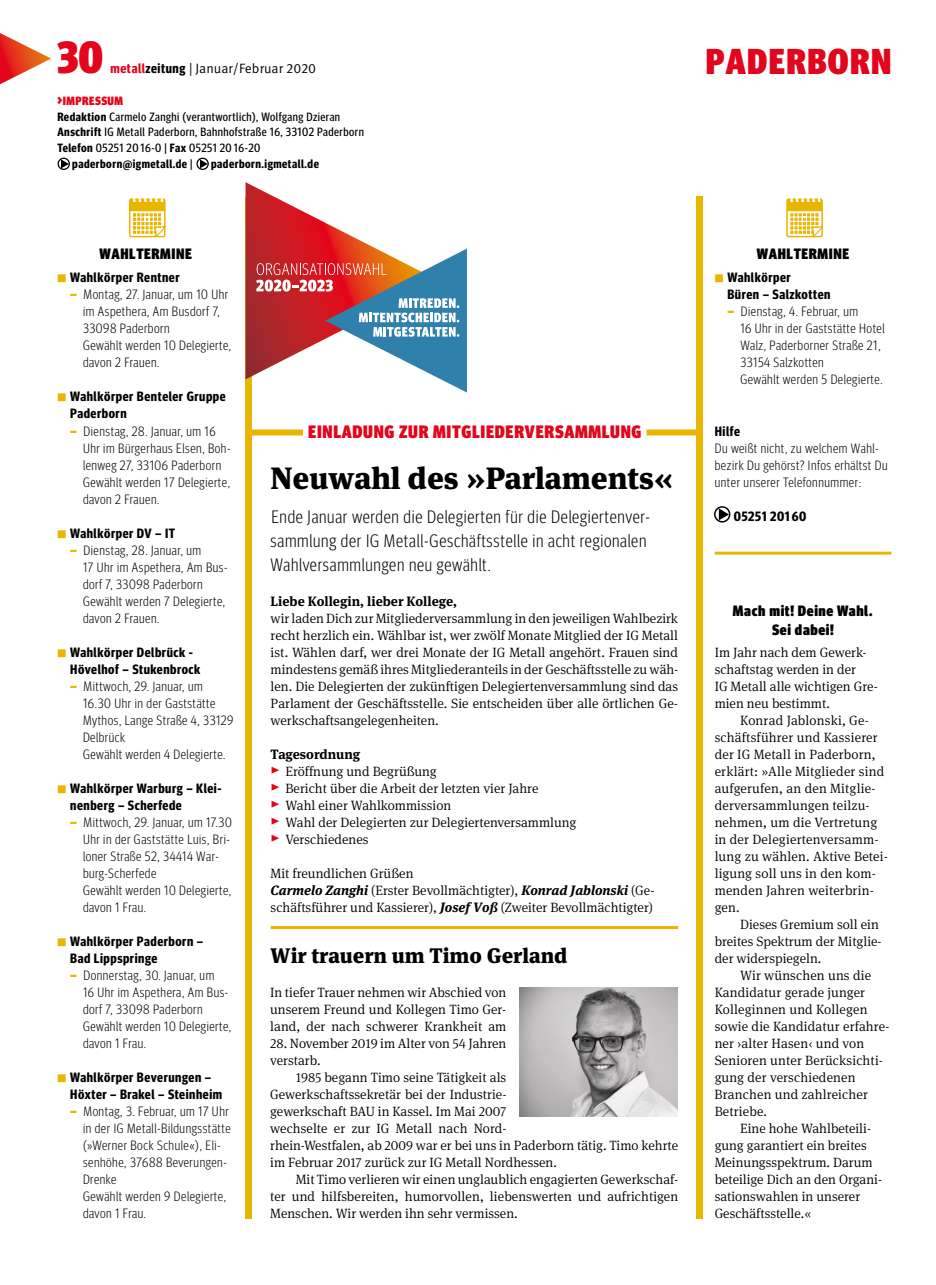
<style>
.page{position:relative;width:936px;height:1285px;background:#fff}
.page>*{position:absolute;margin:0;border:0;box-sizing:border-box;transform-origin:0 0}
.t1{font:900 condensed 45px "Meta Head IGMT";color:#e3051b}
.t2{font:900 condensed 36px "Meta Head IGMT";letter-spacing:.04em;color:#e3051b}
.t3{font:900 30.75px "Meta Serif IGMT";color:#000}
.t4{font:900 21px "Meta Serif IGMT";color:#000}
.t5{font:300 condensed 18px/24px "Meta Head IGMT";letter-spacing:.04em;color:#000}
.t6{font:900 condensed 18px "Meta Head IGMT";letter-spacing:.04em;color:#e3051b}
.t7{font:900 condensed 15px/18.8px "Meta Head IGMT";letter-spacing:.04em;color:#000;text-align:center}
.t8{font:300 13.5px/17px "Meta Serif IGMT";color:#000}
.t9{font:300 condensed 13.5px/17px "Meta Head IGMT";letter-spacing:.04em;color:#000}
.t10{font:700 13.5px/17px "Meta Headline Cond OT";letter-spacing:.04em;color:#000}
.t11{font:13.5px "Meta IGMT";color:#000}
.t12{font:700 13.5px "Meta Serif IGMT";color:#000}
.t13{font:12px "Meta Headline Cond OT";letter-spacing:.04em;color:#000}
.t14{font:700 12px "Meta Headline Cond OT";letter-spacing:.04em;color:#000}
.t15{font:900 condensed 12px "Meta Head IGMT";letter-spacing:.04em;color:#e3051b}
.s1{font-family:"Meta Headline Cond OT";font-weight:700;color:#e3051b}
.s2{font-family:"Meta Headline Cond OT";font-weight:700}
.s3{font-size:13.5px}
.s4{font-weight:700}
.s5{font-weight:400}
.s6{font-family:"Meta IGMT";font-size:10.5px;color:#eab500}
.s7{font-weight:900;font-size:15px;color:#eab500}
.s8{font-family:"Meta IGMT";font-weight:700;font-size:19.5px;color:#e3051b}
.s9{font-weight:700;font-style:italic}
</style>
<div class="page">
<div style="left:697px;top:196px;width:6px;height:409px;background:#eab500"></div>
<hr style="left:714px;top:551px;width:177px;height:3px;background:#eab500">
<svg style="left:786px;top:198px;width:37px;height:40px"></svg>
<div style="left:252px;top:429px;width:445px;height:6px;background:#eab500"></div>
<div style="left:303px;top:419px;width:343px;height:27px;background:#fff"></div>
<div style="left:58px;top:158px;width:12px;height:12px;border:1px solid #000;border-radius:50%"></div>
<svg style="left:61px;top:159px;width:8px;height:9px"></svg>
<div style="left:196px;top:158px;width:13px;height:12px;border:1px solid #000;border-radius:50%"></div>
<svg style="left:200px;top:159px;width:8px;height:9px"></svg>
<div style="left:696px;top:605px;width:6px;height:613px;background:#eab500"></div>
<svg style="left:0;top:33px;width:51px;height:51px"></svg>
<div style="left:714px;top:506px;width:16px;height:16px;border:1px solid #000;border-radius:50%"></div>
<svg style="left:718px;top:508px;width:11px;height:12px"></svg>
<div style="left:246px;top:197px;width:6px;height:1021px;background:#eab500"></div>
<svg style="left:129px;top:198px;width:37px;height:40px"></svg>
<hr style="left:270px;top:925px;width:408px;height:3px;background:#eab500">
<svg style="left:245px;top:182px;width:222px;height:210px"></svg>
<img style="left:519px;top:987px;width:158px;height:129px">
<h1 class="t1" style="left:57px;top:21px;width:47px">30</h1>
<p class="t11" style="left:111px;top:58px;width:207px"><span class="s1">metall</span><span class="s2">zeitung</span> | Januar/Februar 2020</p>
<p class="t15" style="left:57px;top:91px;width:67px"><span class="s3">&gt;</span>IMPRESSUM</p>
<p class="t13" style="left:57px;top:109px;width:284px"><span class="s4">Redaktion</span> Carmelo Zanghi (verantwortlich), Wolfgang Dzieran</p>
<p class="t13" style="left:57px;top:125px;width:308px"><span class="s4">Anschrift</span> IG Metall Paderborn, Bahnhofstraße 16, 33102 Paderborn</p>
<p class="t13" style="left:57px;top:141px;width:204px"><span class="s4">Telefon</span> 05251 20 16-0 | <span class="s4">Fax</span> 05251 20 16-20</p>
<p class="t14" style="left:72px;top:156px;width:122px">paderborn@igmetall.de <span class="s5">|</span></p>
<p class="t14" style="left:211px;top:156px;width:109px">paderborn.igmetall.de</p>
<h2 class="t2" style="left:705px;top:33px;width:187px">PADERBORN</h2>
<p class="t7" style="left:100px;top:243px;width:94px">WAHLTERMINE</p>
<p class="t10" style="left:57px;top:269px;width:124px"><span class="s6">■</span> Wahlkörper Rentner</p>
<p class="t9" style="left:83px;top:285px;width:150px;text-indent:-13px"><span class="s7">–</span> Montag, 27. Januar, um 10 Uhr im Aspethera, Am Busdorf 7,<br>33098 Paderborn<br>Gewählt werden 10 Delegierte, davon 2 Frauen.</p>
<p class="t10" style="left:70px;top:388px;width:157px;text-indent:-13px"><span class="s6">■</span> Wahlkörper Benteler Gruppe<br>Paderborn</p>
<p class="t9" style="left:83px;top:421px;width:149px;text-indent:-13px"><span class="s7">–</span> Dienstag, 28. Januar, um 16<br>Uhr im Bürgerhaus Elsen, Boh&shy;lenweg 27, 33106 Paderborn<br>Gewählt werden 17 Delegierte, davon 2 Frauen.</p>
<p class="t10" style="left:57px;top:524px;width:119px"><span class="s6">■</span> Wahlkörper DV – IT</p>
<p class="t9" style="left:83px;top:540px;width:146px;text-indent:-13px"><span class="s7">–</span> Dienstag, 28. Januar, um<br>17 Uhr im Aspethera, Am Bus&shy;dorf 7, 33098 Paderborn<br>Gewählt werden 7 Delegierte, davon 2 Frauen.</p>
<p class="t10" style="left:70px;top:643px;width:132px;text-indent:-13px"><span class="s6">■</span> Wahlkörper Delbrück -<br>Hövelhof – Stukenbrock</p>
<p class="t9" style="left:83px;top:676px;width:152px;text-indent:-13px"><span class="s7">–</span> Mittwoch, 29. Januar, um<br>16.30 Uhr in der Gaststätte<br>Mythos, Lange Straße 4, 33129<br>Delbrück<br>Gewählt werden 4 Delegierte.</p>
<p class="t10" style="left:70px;top:779px;width:153px;text-indent:-13px"><span class="s6">■</span> Wahlkörper Warburg – Klei&shy;nenberg – Scherfede</p>
<p class="t9" style="left:83px;top:812px;width:150px;text-indent:-13px"><span class="s7">–</span> Mittwoch, 29. Januar, um 17.30<br>Uhr in der Gaststätte Luis, Bri&shy;loner Straße 52, 34414 War&shy;burg-Scherfede<br>Gewählt werden 10 Delegierte, davon 1 Frau.</p>
<p class="t10" style="left:70px;top:932px;width:134px;text-indent:-13px"><span class="s6">■</span> Wahlkörper Paderborn –<br>Bad Lippspringe</p>
<p class="t9" style="left:83px;top:965px;width:150px;text-indent:-13px"><span class="s7">–</span> Donnerstag, 30. Januar, um<br>16 Uhr im Aspethera, Am Bus&shy;dorf 7, 33098 Paderborn<br>Gewählt werden 10 Delegierte, davon 1 Frau.</p>
<p class="t10" style="left:70px;top:1068px;width:153px;text-indent:-13px"><span class="s6">■</span> Wahlkörper Beverungen –<br>Höxter – Brakel – Steinheim</p>
<p class="t9" style="left:83px;top:1101px;width:149px;text-indent:-13px"><span class="s7">–</span> Montag, 3. Februar, um 17 Uhr in der IG Metall- Bildungsstätte (»Werner Bock Schule«), Eli&shy;senhöhe, 37688 Beverungen-<br>Drenke<br>Gewählt werden 9 Delegierte, davon 1 Frau.</p>
<h3 class="t6" style="left:308px;top:417px;width:334px">EINLADUNG ZUR MITGLIEDERVERSAMMLUNG</h3>
<h3 class="t3" style="left:270px;top:452px;width:405px">Neuwahl des »Parlaments«</h3>
<h3 class="t5" style="left:270px;top:503px;width:381px">Ende Januar werden die Delegierten für die Delegiertenver&shy;sammlung der IG Metall-Geschäftsstelle in acht regionalen<br>Wahlversammlungen neu gewählt.</h3>
<p class="t12" style="left:270px;top:590px;width:188px">Liebe Kollegin, lieber Kollege,</p>
<p class="t8" style="left:270px;top:608px;width:409px;text-align:justify">wir laden Dich zur Mitgliederversammlung in den jeweiligen Wahlbezirk recht herzlich ein. Wählbar ist, wer zwölf Monate Mitglied der IG Metall ist. Wählen darf, wer drei Monate der IG Metall angehört. Frauen sind mindestens gemäß ihres Mitgliederanteils in der Geschäftsstelle zu wäh&shy;len. Die Delegierten der zukünftigen Delegiertenversammlung sind das Parlament der Geschäftsstelle. Sie entscheiden über alle örtlichen Ge&shy;werkschaftsangelegenheiten.</p>
<p class="t8" style="left:270px;top:745px;width:307px"><span class="s4">Tagesordnung<br></span><span class="s8">▸</span> Eröffnung und Begrüßung<br><span class="s8">▸</span> Bericht über die Arbeit der letzten vier Jahre<br><span class="s8">▸</span> Wahl einer Wahlkommission<br><span class="s8">▸</span> Wahl der Delegierten zur Delegiertenversammlung <span class="s8">▸</span> Verschiedenes</p>
<p class="t8" style="left:270px;top:864px;width:385px">Mit freundlichen Grüßen<br><span class="s9">Carmelo Zanghi</span> (Erster Bevollmächtigter), <span class="s9">Konrad Jablonski</span> (Ge&shy;schäftsführer und Kassierer), <span class="s9">Josef Voß</span> (Zweiter Bevollmächtigter)</p>
<h3 class="t4" style="left:270px;top:938px;width:299px">Wir trauern um Timo Gerland</h3>
<p class="t8" style="left:270px;top:983px;width:238px;text-align:justify">In tiefer Trauer nehmen wir Abschied von unserem Freund und Kollegen Timo Ger&shy;land, der nach schwerer Krankheit am</p>
<p class="t8" style="left:270px;top:1034px;width:238px">28. November 2019 im Alter von 54 Jahren verstarb.</p>
<p class="t8" style="left:270px;top:1068px;width:409px;text-indent:26px">1985 begann Timo seine Tätigkeit als<br>Gewerkschaftssekretär bei der Industrie-<br>gewerkschaft BAU in Kassel. Im Mai 2007<br>wechselte er zur IG Metall nach Nord-<br>rhein-Westfalen, ab 2009 war er bei uns in Paderborn tätig. Timo kehrte im Februar 2017 zurück zur IG Metall Nordhessen.</p>
<p class="t8" style="left:270px;top:1170px;width:409px;text-align:justify;text-indent:26px">Mit Timo verlieren wir einen unglaublich engagierten Gewerkschaf&shy;ter und hilfsbereiten, humorvollen, liebenswerten und aufrichtigen Menschen. Wir werden ihn sehr vermissen.</p>
<p class="t7" style="left:757px;top:243px;width:94px">WAHLTERMINE</p>
<p class="t10" style="left:727px;top:269px;width:104px;text-indent:-13px"><span class="s6">■</span> Wahlkörper<br>Büren – Salzkotten</p>
<p class="t9" style="left:740px;top:302px;width:146px;text-indent:-13px"><span class="s7">–</span> Dienstag, 4. Februar, um<br>16 Uhr in der Gaststätte Hotel<br>Walz, Paderborner Straße 21,<br>33154 Salzkotten<br>Gewählt werden 5 Delegierte.</p>
<p class="t10" style="left:714px;top:422px;width:27px">Hilfe</p>
<p class="t9" style="left:714px;top:438px;width:174px">Du weißt nicht, zu welchem Wahl - bezirk Du gehörst? Infos erhältst Du unter unserer Telefonnummer:</p>
<p class="t10" style="left:733px;top:507px;width:74px">05251 201 60</p>
<p class="t7" style="left:733px;top:600px;width:141px">Mach mit! Deine Wahl.<br>Sei dabei!</p>
<p class="t8" style="left:714px;top:643px;width:164px">Im Jahr nach dem Gewerk&shy;schaftstag werden in der<br>IG Metall alle wichtigen Gre&shy;mien neu bestimmt.</p>
<p class="t8" style="left:714px;top:711px;width:175px;text-indent:26px">Konrad Jablonski, Ge&shy;schäftsführer und Kassierer der IG Metall in Paderborn, erklärt: »Alle Mitglieder sind aufgerufen, an den Mitglie&shy;derversammlungen teilzu&shy;nehmen, um die Vertretung in der Delegiertenversamm&shy;lung zu wählen. Aktive Betei&shy;ligung soll uns in den kom&shy;menden Jahren weiterbrin&shy;gen.</p>
<p class="t8" style="left:714px;top:915px;width:168px;text-indent:26px">Dieses Gremium soll ein breites Spektrum der Mitglie&shy;der widerspiegeln.</p>
<p class="t8" style="left:714px;top:966px;width:176px;text-indent:26px">Wir wünschen uns die<br>Kandidatur gerade junger<br>Kolleginnen und Kollegen sowie die Kandidatur erfahre&shy;ner ›alter Hasen‹ und von<br>Senioren unter Berücksichti&shy;gung der verschiedenen<br>Branchen und zahlreicher<br>Betriebe.</p>
<p class="t8" style="left:714px;top:1119px;width:169px;text-indent:26px">Eine hohe Wahlbeteili&shy;gung garantiert ein breites<br>Meinungsspektrum. Darum beteilige Dich an den Organi&shy;sationswahlen in unserer<br>Geschäftsstelle.«</p>
</div>
